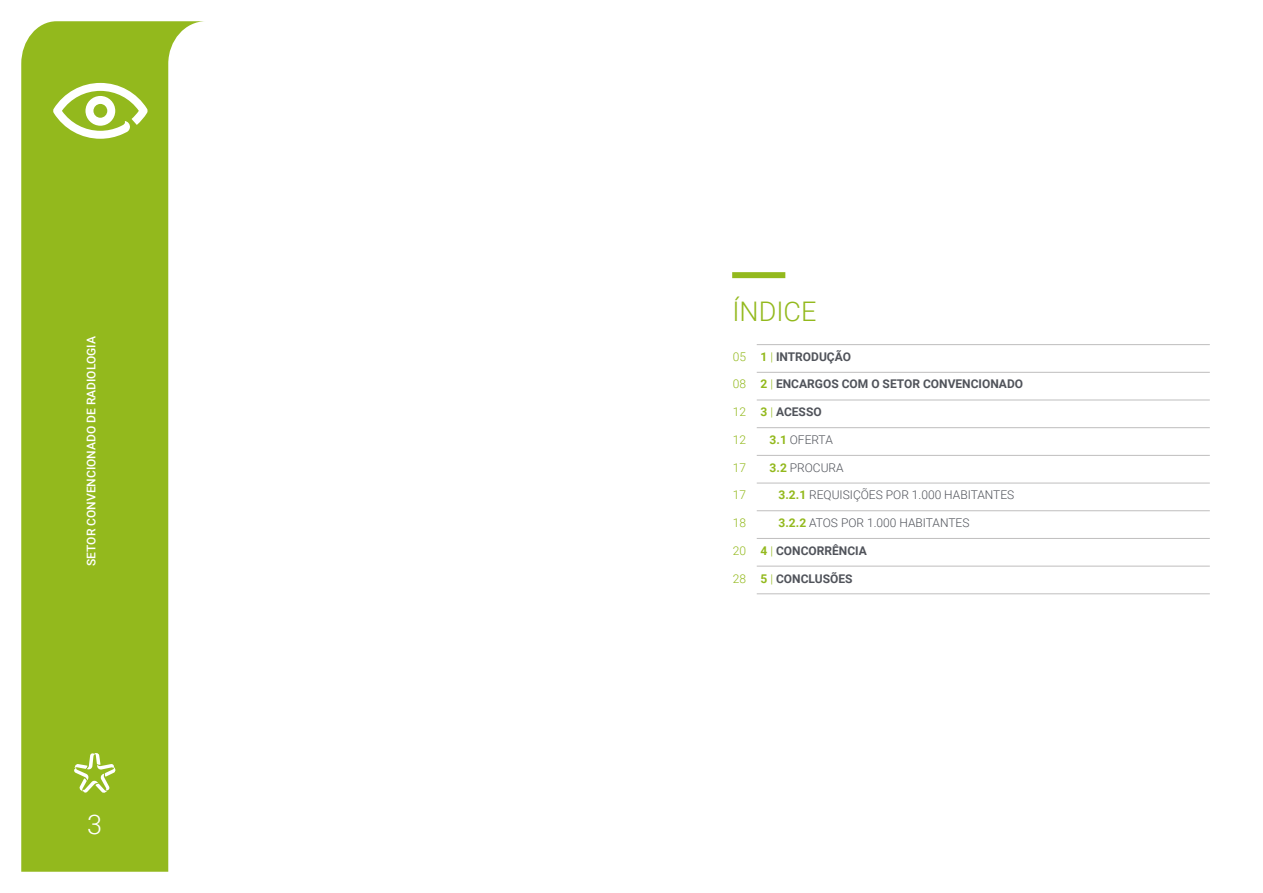
<style>
.page{position:relative;width:1263px;height:893px;background:#fff}
.page>*{position:absolute;margin:0;border:0;box-sizing:border-box;transform-origin:0 0}
.t1{font:300 27px "Roboto";color:#93b91d}
.t2{font:300 27px "Roboto";color:#fff}
.t3{font:300 12px "Roboto";color:#50535a}
.t4{font:700 12px "Roboto";color:#50535a}
.t5{font:500 12px "Roboto";color:#fff}
.t6{font:300 12px "Roboto";color:#93b91d}
.s1{color:#93b91d}
.s2{font-weight:300;color:#93b91d}
.s3{font-weight:700;color:#93b91d}
</style>
<div class="page">
<svg style="left:21px;top:21px;width:183px;height:851px;fill:#93b91d"></svg>
<svg style="left:74px;top:753px;width:42px;height:40px"></svg>
<svg style="left:53px;top:83px;width:95px;height:56px"></svg>
<div style="left:732px;top:272px;width:53px;height:6px;background:#93b91d"></div>
<hr style="left:757px;top:344px;width:453px;height:1px;background:#bfbebe">
<hr style="left:757px;top:372px;width:453px;height:1px;background:#bfbebe">
<hr style="left:757px;top:400px;width:453px;height:1px;background:#bfbebe">
<hr style="left:757px;top:427px;width:453px;height:1px;background:#bfbebe">
<hr style="left:757px;top:455px;width:453px;height:1px;background:#bfbebe">
<hr style="left:757px;top:483px;width:453px;height:1px;background:#bfbebe">
<hr style="left:757px;top:510px;width:453px;height:1px;background:#bfbebe">
<hr style="left:757px;top:538px;width:453px;height:1px;background:#bfbebe">
<hr style="left:757px;top:566px;width:453px;height:1px;background:#bfbebe">
<hr style="left:757px;top:593px;width:453px;height:1px;background:#bfbebe">
<p class="t5" style="left:83px;top:566px;width:231px;rotate:-90deg">SETOR CONVENCIONADO DE RADIOLOGIA</p>
<h1 class="t2" style="left:87px;top:805px;width:16px">3</h1>
<h1 class="t1" style="left:732px;top:292px;width:86px">ÍNDICE</h1>
<p class="t6" style="left:733px;top:348px;width:15px">05</p>
<p class="t6" style="left:733px;top:376px;width:15px">08</p>
<p class="t6" style="left:733px;top:403px;width:15px">12</p>
<p class="t6" style="left:733px;top:431px;width:15px">12</p>
<p class="t6" style="left:733px;top:459px;width:15px">17</p>
<p class="t6" style="left:733px;top:487px;width:15px">17</p>
<p class="t6" style="left:733px;top:514px;width:15px">18</p>
<p class="t6" style="left:733px;top:542px;width:15px">20</p>
<p class="t6" style="left:733px;top:570px;width:15px">28</p>
<p class="t4" style="left:761px;top:348px;width:92px"><span class="s1">1</span> <span class="s2">|</span> INTRODUÇÃO</p>
<p class="t4" style="left:761px;top:376px;width:264px"><span class="s1">2</span> <span class="s2">|</span> ENCARGOS COM O SETOR CONVENCIONADO</p>
<p class="t4" style="left:761px;top:403px;width:63px"><span class="s1">3</span> <span class="s2">|</span> ACESSO</p>
<p class="t3" style="left:770px;top:431px;width:65px"><span class="s3">3.1</span> OFERTA</p>
<p class="t3" style="left:770px;top:459px;width:76px"><span class="s3">3.2</span> PROCURA</p>
<p class="t3" style="left:778px;top:487px;width:237px"><span class="s3">3.2.1</span> REQUISIÇÕES POR 1.000 HABITANTES</p>
<p class="t3" style="left:778px;top:514px;width:192px"><span class="s3">3.2.2</span> ATOS POR 1.000 HABITANTES</p>
<p class="t4" style="left:761px;top:542px;width:108px"><span class="s1">4</span> <span class="s2">|</span> CONCORRÊNCIA</p>
<p class="t4" style="left:761px;top:570px;width:93px"><span class="s1">5</span> <span class="s2">|</span> CONCLUSÕES</p>
</div>
